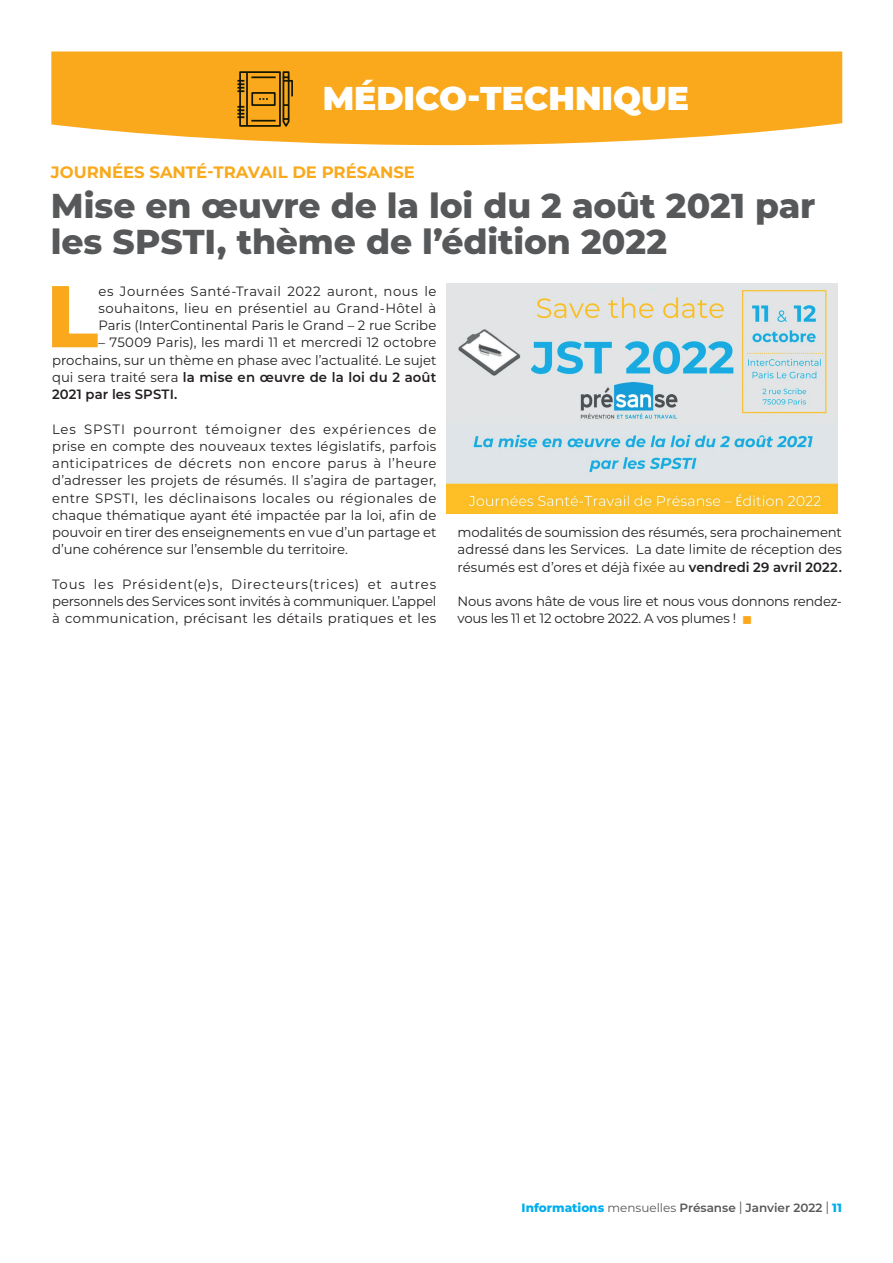
<style>
.page{position:relative;width:893px;height:1263px;background:#fff}
.page>*{position:absolute;margin:0;border:0;box-sizing:border-box;transform-origin:0 0}
.Article_1er_paragrap{font:800 87.45px "Montserrat";color:#f9a91b}
.Titre{font:800 34.5px/36px "Montserrat";letter-spacing:-.005em;color:#57585a}
.t1{font:900 33px "Montserrat";color:#fff}
.SurtitreMT{font:700 16.5px "Montserrat";color:#f9a91b}
.Article_Paragraphes{font:13.5px/17.2px "Montserrat";letter-spacing:-.005em;color:#231f20;text-align:justify}
.Article_1er_paragrap-2{font:13.5px/17.2px "Montserrat";color:#231f20;text-align:justify}
.t2{font:600 12px "Montserrat";color:#57585a}
.s1{font-weight:600}
.s2{color:#f9a91b}
.s3{font-weight:800;color:#00aeef}
.s4{font-weight:400}
.s5{font-weight:400;font-size:16.8px}
</style>
<div class="page">
<svg style="left:51px;top:52px;width:791px;height:93px;background:#f9af2c"></svg>
<svg style="left:236px;top:70px;width:58px;height:58px;background:#b77f14"></svg>
<img style="left:447px;top:284px;width:390px;height:229px">
<h3 class="t1" style="left:323px;top:73px;width:368px">MÉDICO-TECHNIQUE</h3>
<p class="SurtitreMT" style="left:51px;top:160px;width:366px">JOURNÉES SANTÉ-TRAVAIL DE PRÉSANSE</p>
<p class="Titre" style="left:51px;top:186px;width:766px">Mise en œuvre de la loi du 2 août 2021 par les SPSTI, thème de l’édition 2022</p>
<p class="Article_1er_paragrap" style="left:46px;top:252px;width:54px">L</p>
<p class="Article_1er_paragrap-2" style="left:98px;top:282px;width:340px">es Journées Santé-Travail 2022 auront, nous le souhaitons, lieu en présentiel au Grand-Hôtel à Paris (InterContinental Paris le Grand – 2 rue Scribe</p>
<p class="Article_1er_paragrap-2" style="left:52px;top:333px;width:386px;text-indent:46px">– 75009 Paris), les mardi 11 et mercredi 12 octobre prochains, sur un thème en phase avec l’actualité. Le sujet qui sera traité sera <span class="s1">la mise en œuvre de la loi du 2 août 2021 par les SPSTI.</span></p>
<p class="Article_Paragraphes" style="left:52px;top:420px;width:386px">Les SPSTI pourront témoigner des expériences de prise en compte des nouveaux textes législatifs, parfois anticipatrices de décrets non encore parus à l’heure d’adresser les projets de résumés. Il s’agira de partager, entre SPSTI, les déclinaisons locales ou régionales de chaque thématique ayant été impactée par la loi, afin de pouvoir en tirer des enseignements en vue d’un partage et d’une cohérence sur l’ensemble du territoire.</p>
<p class="Article_Paragraphes" style="left:52px;top:575px;width:386px">Tous les Président(e)s, Directeurs(trices) et autres personnels des Services sont invités à communiquer. L’appel à communication, précisant les détails pratiques et les</p>
<p class="Article_Paragraphes" style="left:458px;top:523px;width:386px">modalités de soumission des résumés, sera prochainement adressé dans les Services. La date limite de réception des résumés est d’ores et déjà fixée au <span class="s1">vendredi 29 avril 2022.</span></p>
<p class="Article_Paragraphes" style="left:458px;top:592px;width:386px">Nous avons hâte de vous lire et nous vous donnons rendez&shy;vous les 11 et 12 octobre 2022. A vos plumes ! <span class="s2">■</span></p>
<p class="t2" style="left:522px;top:1199px;width:322px"><span class="s3">Informations</span> <span class="s4">mensuelles</span> Présanse <span class="s5">l</span> Janvier 2022 <span class="s5">l</span> <span class="s3">11</span></p>
</div>
